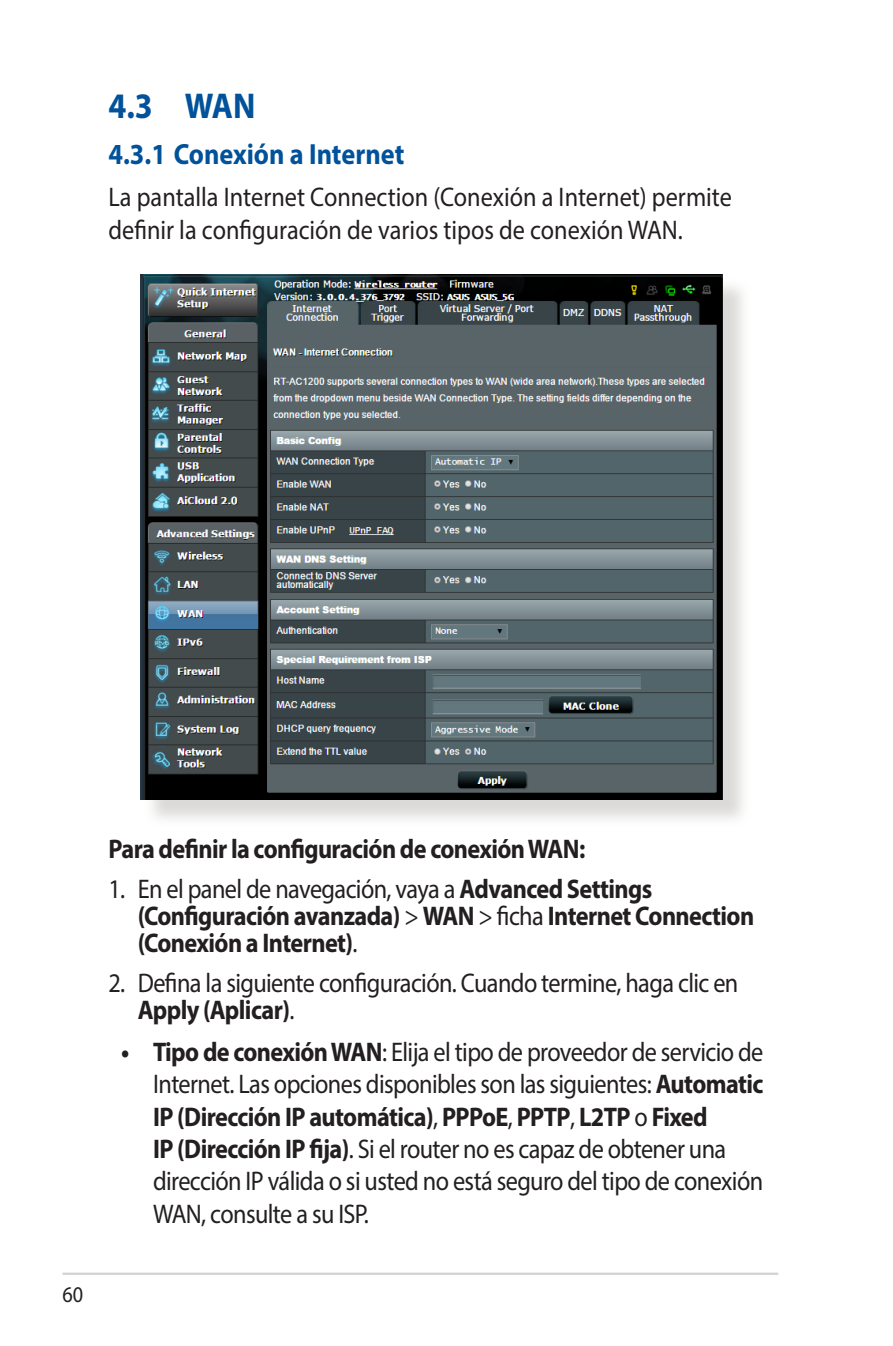
<style>
.page{position:relative;width:893px;height:1346px;background:#fff}
.page>*{position:absolute;margin:0;border:0;box-sizing:border-box;transform-origin:0 0}
.t1{font:700 36px "Myriad Pro";color:#01529a;scale:.9 1}
.t2{font:700 29.25px "Myriad Pro";color:#01529a;scale:.9 1}
.t3{font:27px/32.4px "Myriad Pro";letter-spacing:-.025em;color:#231f20;scale:.9 1}
.t4{font:700 27px/27px "Myriad Pro";letter-spacing:-.025em;color:#231f20;scale:.9 1}
.t5{font:27px/32.4px "Myriad Pro";color:#231f20;scale:.9 1}
.t6{font:22.5px "Myriad Pro";color:#231f20;scale:.9 1}
.s1{font-weight:400}
.s2{font-weight:700}
</style>
<div class="page">
<hr style="left:63px;top:1272px;width:715px;height:3px;background:#d1d2d4">
<div style="left:144px;top:278px;width:607px;height:550px;background:#cfcecb;opacity:.75"></div>
<img style="left:140px;top:275px;width:583px;height:525px">
<h1 class="t1" style="left:108px;top:82px;width:165px">4.3 WAN</h1>
<p class="t2" style="left:108px;top:136px;width:330px">4.3.1 Conexión a Internet</p>
<p class="t5" style="left:108px;top:181px;width:694px">La pantalla Internet Connection (Conexión a Internet) permite definir la configuración de varios tipos de conexión WAN.</p>
<p class="t6" style="left:63px;top:1281px;width:25px">60</p>
<p class="t4" style="left:108px;top:835px;width:531px">Para definir la configuración de conexión WAN:</p>
<p class="t4" style="left:138px;top:874px;width:687px;text-indent:-29px"><span class="s1">1. En el panel de navegación, vaya a</span> Advanced Settings (Configuración avanzada) <span class="s1">&gt;</span> WAN <span class="s1">&gt; ficha</span> Internet Connection (Conexión a Internet)<span class="s1">.</span></p>
<p class="t3" style="left:138px;top:969px;width:669px;line-height:27px;text-indent:-29px">2. Defina la siguiente configuración. Cuando termine, haga clic en<br><span class="s2">Apply (Aplicar)</span>.</p>
<p class="t3" style="left:153px;top:1035px;width:680px;text-indent:-32px"><span class="s2">• Tipo de conexión WAN</span>: Elija el tipo de proveedor de servicio de Internet. Las opciones disponibles son las siguientes: <span class="s2">Automatic IP (Dirección IP automática)</span>, <span class="s2">PPPoE</span>, <span class="s2">PPTP</span>, <span class="s2">L2TP</span> o <span class="s2">Fixed<br>IP (Dirección IP fija)</span>. Si el router no es capaz de obtener una dirección IP válida o si usted no está seguro del tipo de conexión WAN, consulte a su ISP.</p>
</div>
